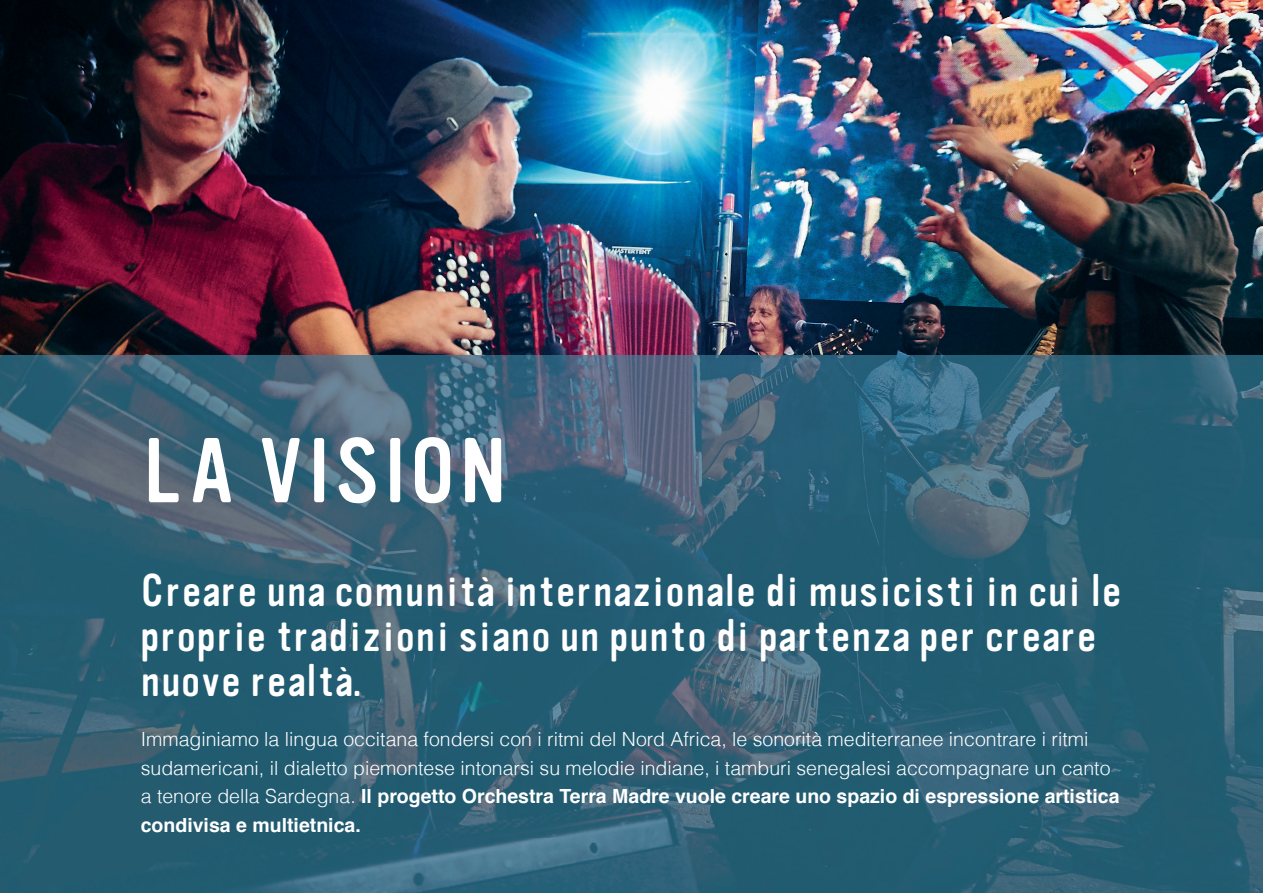
<style>
.page{position:relative;width:1263px;height:893px;background:#fff}
.page>*{position:absolute;margin:0;border:0;box-sizing:border-box;transform-origin:0 0}
.t1{font:90px "Vinyl";color:#fff}
.t2{font:45px/45px "Vinyl";color:#fff}
.t3{font:300 19.5px/28.5px "Helvetica";color:#fff}
.s1{font-weight:700}
</style>
<div class="page">
<img style="left:0;top:0;width:1263px;height:893px">
<img style="left:1px;top:356px;width:1262px;height:537px">
<h1 class="t1" style="left:142px;top:422px;width:370px">LA VISION</h1>
<h2 class="t2" style="left:140px;top:569px;width:983px">Creare una comunità internazionale di musicisti in cui le proprie tradizioni siano un punto di partenza per creare nuove realtà.</h2>
<p class="t3" style="left:141px;top:725px;width:980px">Immaginiamo la lingua occitana fondersi con i ritmi del Nord Africa, le sonorità mediterranee incontrare i ritmi sudamericani, il dialetto piemontese intonarsi su melodie indiane, i tamburi senegalesi accompagnare un canto a tenore della Sardegna. <span class="s1">Il progetto Orchestra Terra Madre vuole creare uno spazio di espressione artistica condivisa e multietnica.</span></p>
</div>
